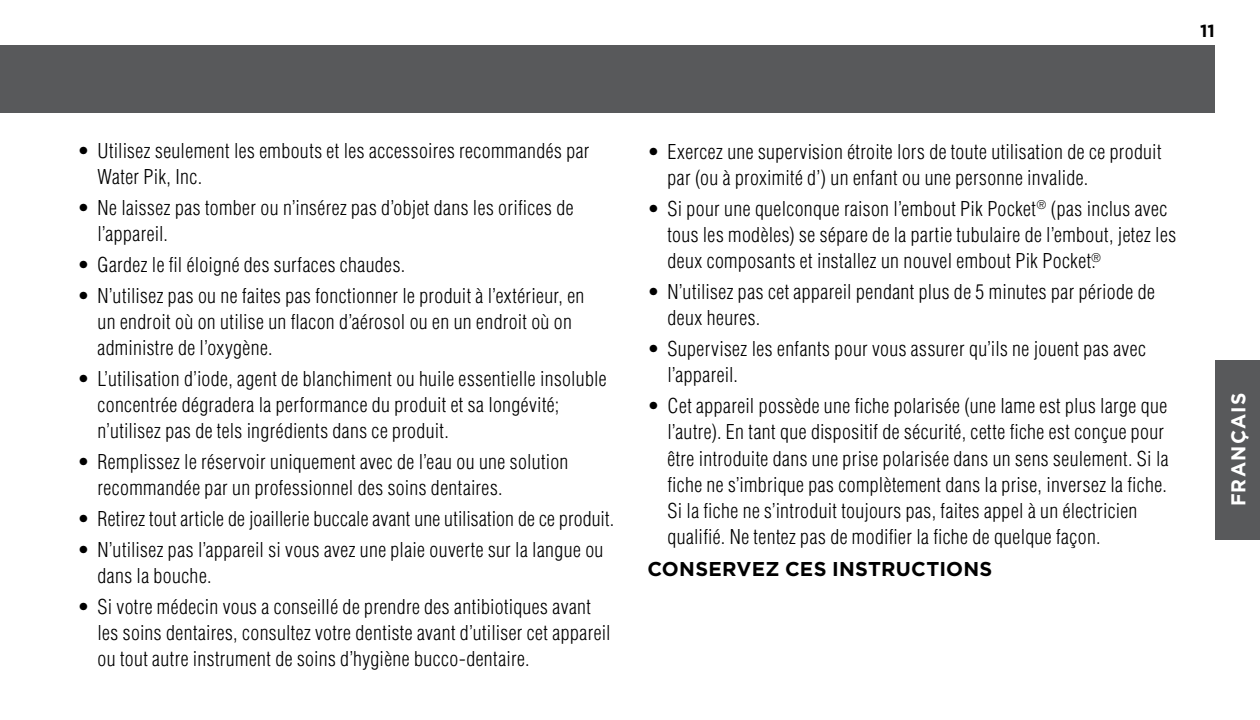
<style>
.page{position:relative;width:1260px;height:720px;background:#fff}
.page>*{position:absolute;margin:0;border:0;box-sizing:border-box;transform-origin:0 0}
.t1{font:300 condensed 20px/26.2px "Helvetica";letter-spacing:.02em;color:#000}
.t2{font:700 20px "Gotham";letter-spacing:.015em;color:#000}
.t3{font:700 20px "Gotham";color:#fff;scale:.96 1}
.t4{font:700 17.5px "Gotham";color:#000}
</style>
<div class="page">
<div style="left:1215px;top:360px;width:45px;height:180px;background:#58595b"></div>
<div style="left:0;top:45px;width:1215px;height:67px;background:#58595b"></div>
<p class="t4" style="left:1200px;top:21px;width:16px">11</p>
<p class="t1" style="left:98px;top:137px;width:494px;text-indent:-20px">• Utilisez seulement les embouts et les accessoires recommandés par<br>Water Pik, Inc.</p>
<p class="t1" style="left:98px;top:194px;width:478px;text-indent:-20px">• Ne laissez pas tomber ou n’insérez pas d’objet dans les orifices de l’appareil.</p>
<p class="t1" style="left:78px;top:251px;width:329px">• Gardez le fil éloigné des surfaces chaudes.</p>
<p class="t1" style="left:98px;top:282px;width:488px;text-indent:-20px">• N’utilisez pas ou ne faites pas fonctionner le produit à l’extérieur, en un endroit où on utilise un flacon d’aérosol ou en un endroit où on administre de l’oxygène.</p>
<p class="t1" style="left:98px;top:365px;width:511px;text-indent:-20px">• L’utilisation d’iode, agent de blanchiment ou huile essentielle insoluble concentrée dégradera la performance du produit et sa longévité; n’utilisez pas de tels ingrédients dans ce produit.</p>
<p class="t1" style="left:98px;top:449px;width:473px;text-indent:-20px">• Remplissez le réservoir uniquement avec de l’eau ou une solution recommandée par un professionnel des soins dentaires.</p>
<p class="t1" style="left:78px;top:506px;width:538px">• Retirez tout article de joaillerie buccale avant une utilisation de ce produit.</p>
<p class="t1" style="left:98px;top:536px;width:507px;text-indent:-20px">• N’utilisez pas l’appareil si vous avez une plaie ouverte sur la langue ou dans la bouche.</p>
<p class="t1" style="left:98px;top:593px;width:515px;text-indent:-20px">• Si votre médecin vous a conseillé de prendre des antibiotiques avant les soins dentaires, consultez votre dentiste avant d’utiliser cet appareil ou tout autre instrument de soins d’hygiène bucco-dentaire.</p>
<p class="t1" style="left:668px;top:138px;width:495px;text-indent:-20px">• Exercez une supervision étroite lors de toute utilisation de ce produit par (ou à proximité d’) un enfant ou une personne invalide.</p>
<p class="t1" style="left:667px;top:195px;width:510px;text-indent:-20px">• Si pour une quelconque raison l’embout Pik Pocket<sup>®</sup> (pas inclus avec tous les modèles) se sépare de la partie tubulaire de l’embout, jetez les deux composants et installez un nouvel embout Pik Pocket.<sup>®</sup></p>
<p class="t1" style="left:668px;top:279px;width:489px;text-indent:-20px">• N’utilisez pas cet appareil pendant plus de 5 minutes par période de deux heures.</p>
<p class="t1" style="left:668px;top:336px;width:480px;text-indent:-20px">• Supervisez les enfants pour vous assurer qu’ils ne jouent pas avec l’appareil.</p>
<p class="t1" style="left:668px;top:393px;width:503px;text-indent:-20px">• Cet appareil possède une fiche polarisée (une lame est plus large que l’autre). En tant que dispositif de sécurité, cette fiche est conçue pour être introduite dans une prise polarisée dans un sens seulement. Si la fiche ne s’imbrique pas complètement dans la prise, inversez la fiche.<br>Si la fiche ne s’introduit toujours pas, faites appel à un électricien qualifié. Ne tentez pas de modifier la fiche de quelque façon.</p>
<p class="t2" style="left:648px;top:558px;width:346px">CONSERVEZ CES INSTRUCTIONS</p>
<p class="t3" style="left:1227px;top:506px;width:118px;rotate:-90deg">Français</p>
</div>
